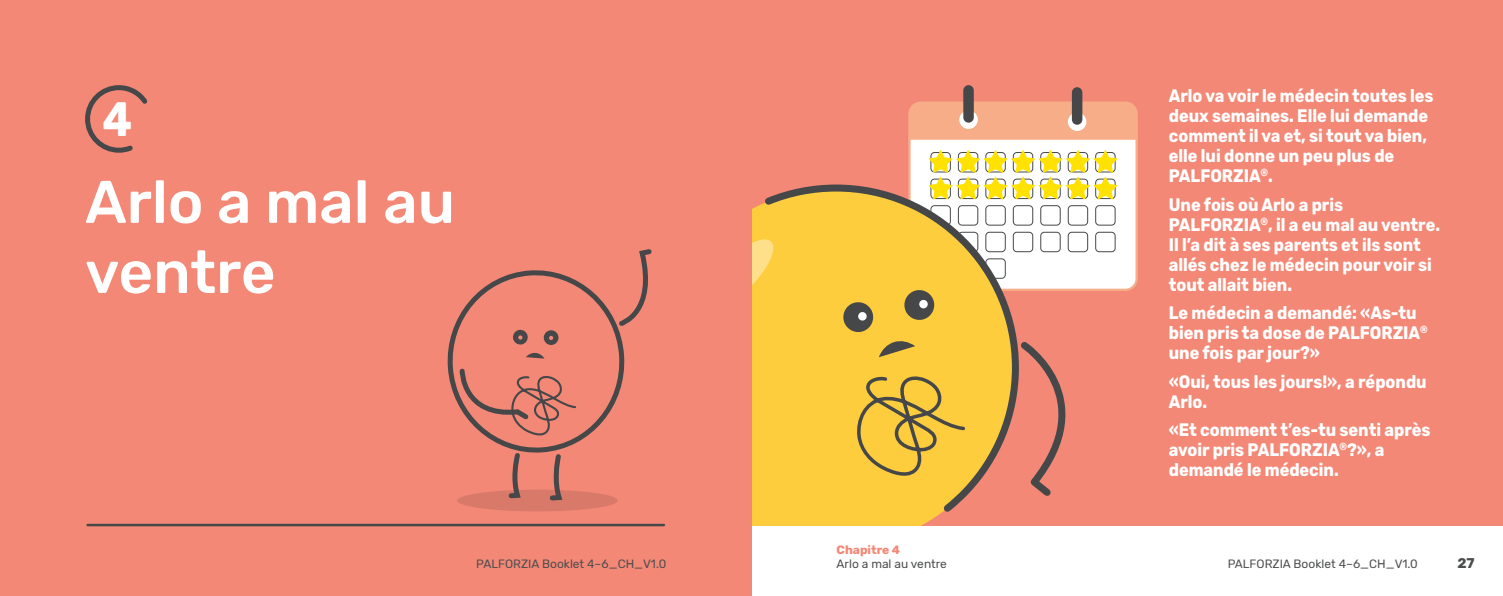
<style>
.page{position:relative;width:1503px;height:596px;background:#fff}
.page>*{position:absolute;margin:0;border:0;box-sizing:border-box;transform-origin:0 0}
.Chapter_Heading{font:500 60px/70px "Rubik";color:#fff}
.Notes_sub_head{font:700 48px "Rubik";color:#fff;scale:.9 1}
.Dialogue_Main_Copy{font:700 18px/20px "Rubik";color:#fff;scale:.9 1}
.t1{font:700 14px "Rubik";color:#4b4c4d}
._12pt_Rubik_Regular{font:12px "Rubik";color:#4b4c4d}
._12pt_Rubik_Regular-2{font:700 12px "Rubik";color:#f48876}
</style>
<div class="page">
<div style="left:751px;top:0;width:751px;height:524px;background:#f48876"></div>
<div style="left:1071px;top:87px;width:11px;height:38px;background:#454749;border-radius:5px"></div>
<div style="left:963px;top:85px;width:10px;height:38px;background:#454749;border-radius:5px"></div>
<div style="left:752px;top:205px;width:182px;height:319px;background:#fdcd3d"></div>
<svg style="left:752px;top:239px;width:7px;height:70px"></svg>
<svg style="left:759px;top:184px;width:258px;height:334px;background:#f4c242"></svg>
<svg style="left:853px;top:372px;width:114px;height:110px;background:#e0b83e"></svg>
<svg style="left:1017px;top:342px;width:49px;height:154px"></svg>
<svg style="left:878px;top:340px;width:37px;height:17px"></svg>
<svg style="left:841px;top:300px;width:34px;height:34px"></svg>
<svg style="left:903px;top:100px;width:235px;height:221px;background:#eecea4"></svg>
<div style="left:0;top:0;width:751px;height:595px;background:#f48876"></div>
<svg style="left:85px;top:85px;width:63px;height:68px"></svg>
<div style="left:457px;top:489px;width:161px;height:22px;background:#d97969;border-radius:50%"></div>
<svg style="left:447px;top:249px;width:205px;height:254px"></svg>
<hr style="left:88px;top:523px;width:576px;height:3px;background:#454749">
<p class="Notes_sub_head" style="left:103px;top:91px;width:35px">4</p>
<p class="Chapter_Heading" style="left:85px;top:168px;width:371px">Arlo a mal au ventre</p>
<p class="_12pt_Rubik_Regular" style="left:476px;top:556px;width:192px">PALFORZIA Booklet 4–6_CH_V1.0</p>
<p class="_12pt_Rubik_Regular-2" style="left:836px;top:542px;width:65px">Chapitre 4</p>
<p class="_12pt_Rubik_Regular" style="left:836px;top:556px;width:112px">Arlo a mal au ventre</p>
<p class="Dialogue_Main_Copy" style="left:1168px;top:86px;width:296px">Arlo va voir le médecin toutes les deux semaines. Elle lui demande comment il va et, si tout va bien, elle lui donne un peu plus de<br>PALFORZIA<sup>®</sup>.</p>
<p class="Dialogue_Main_Copy" style="left:1168px;top:195px;width:303px">Une fois où Arlo a pris<br>PALFORZIA<sup>®</sup>, il a eu mal au ventre.<br>Il l’a dit à ses parents et ils sont allés chez le médecin pour voir si tout allait bien.</p>
<p class="Dialogue_Main_Copy" style="left:1168px;top:303px;width:289px">Le médecin a demandé: «As-tu bien pris ta dose de PALFORZIA<sup>® </sup>une fois par jour?»</p>
<p class="Dialogue_Main_Copy" style="left:1168px;top:372px;width:288px">«Oui, tous les jours!», a répondu<br>Arlo.</p>
<p class="Dialogue_Main_Copy" style="left:1168px;top:420px;width:292px">«Et comment t’es-tu senti après avoir pris PALFORZIA<sup>®</sup>?», a demandé le médecin.</p>
<p class="_12pt_Rubik_Regular" style="left:1227px;top:556px;width:192px">PALFORZIA Booklet 4–6_CH_V1.0</p>
<p class="t1" style="left:1457px;top:554px;width:19px">27</p>
</div>
